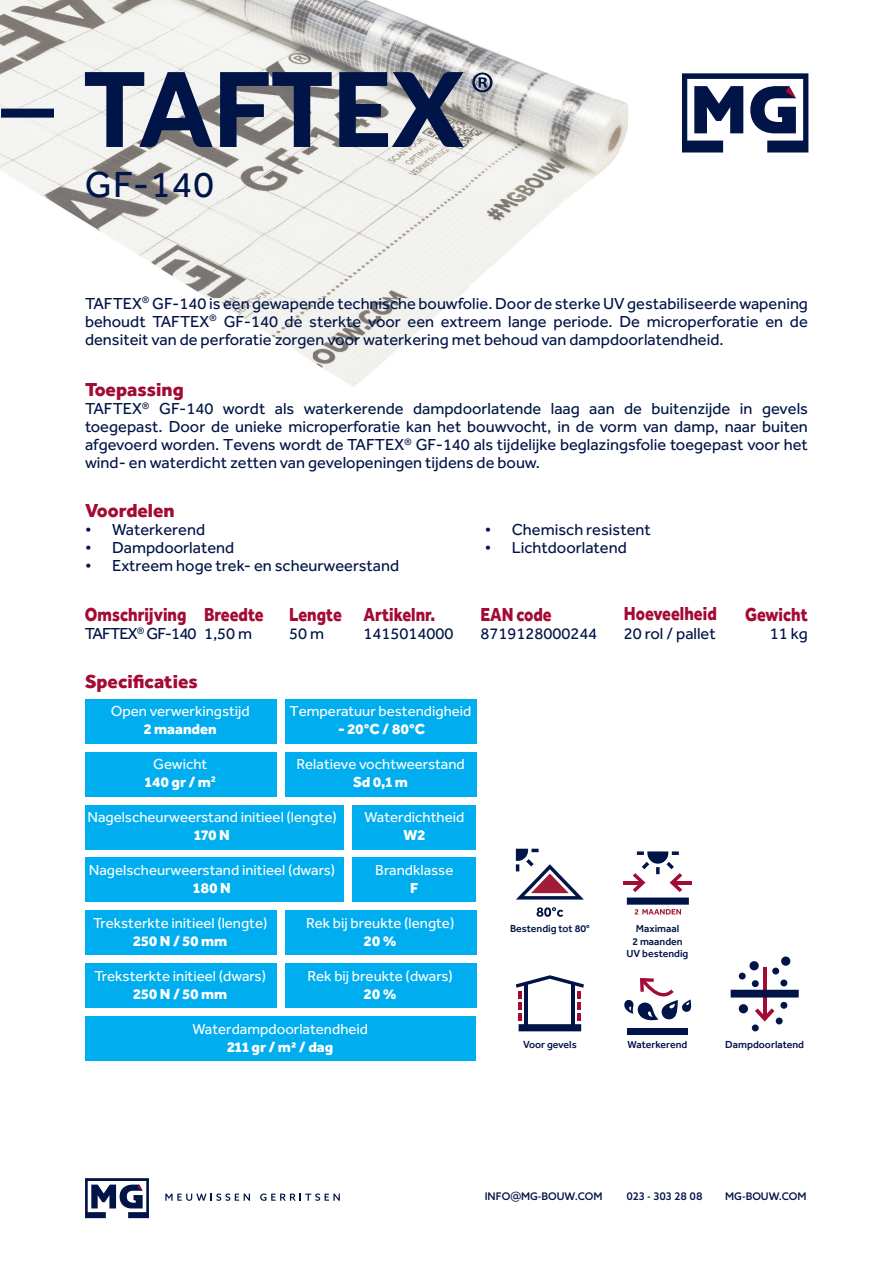
<style>
.page{position:relative;width:893px;height:1263px;background:#fff}
.page>*{position:absolute;margin:0;border:0;box-sizing:border-box;transform-origin:0 0}
.t1{font:37.5px "Effra";color:#001447}
.t2{font:800 19.5px "Effra";color:#a30a34;scale:.85 1}
.t3{font:800 19.5px "Effra";color:#a30a34}
.t4{font:16.5px/18px "Effra";color:#001447;text-align:justify}
.t5{font:16.5px "Effra";letter-spacing:-.05em;color:#001447}
.t6{font:15px/18px "Effra";color:#fff;text-align:center}
.t7{font:800 15px "Effra";color:#fff}
.t8{font:500 10.5px/12.6px "Effra";color:#001447;text-align:center}
.t9{font:500 10.5px "Azo Sans";color:#001447}
.s1{font-weight:800}
.s2{font-size:13.5px}
</style>
<div class="page">
<img style="left:0;top:0;width:629px;height:387px">
<svg style="left:472px;top:73px;width:20px;height:19px"></svg>
<svg style="left:85px;top:72px;width:128px;height:75px"></svg>
<svg style="left:220px;top:72px;width:112px;height:75px"></svg>
<svg style="left:339px;top:72px;width:125px;height:75px;background:#5d6781"></svg>
<div style="left:1px;top:109px;width:53px;height:9px;background:#001447"></div>
<svg style="left:682px;top:73px;width:126px;height:79px"></svg>
<div style="left:85px;top:699px;width:191px;height:44px;background:#00aeef"></div>
<div style="left:285px;top:699px;width:191px;height:44px;background:#00aeef"></div>
<div style="left:85px;top:752px;width:191px;height:44px;background:#00aeef"></div>
<div style="left:352px;top:805px;width:124px;height:44px;background:#00aeef"></div>
<div style="left:85px;top:805px;width:259px;height:44px;background:#00aeef"></div>
<div style="left:85px;top:1017px;width:390px;height:44px;background:#00aeef"></div>
<div style="left:285px;top:752px;width:191px;height:44px;background:#00aeef"></div>
<div style="left:85px;top:858px;width:259px;height:44px;background:#00aeef"></div>
<div style="left:352px;top:858px;width:124px;height:44px;background:#00aeef"></div>
<div style="left:85px;top:911px;width:191px;height:44px;background:#00aeef"></div>
<div style="left:285px;top:910px;width:191px;height:45px;background:#00aeef"></div>
<div style="left:85px;top:963px;width:191px;height:45px;background:#00aeef"></div>
<div style="left:285px;top:963px;width:191px;height:45px;background:#00aeef"></div>
<svg style="left:165px;top:1193px;width:85px;height:8px"></svg>
<svg style="left:260px;top:1193px;width:80px;height:8px"></svg>
<svg style="left:85px;top:1178px;width:64px;height:40px"></svg>
<svg style="left:516px;top:975px;width:68px;height:56px"></svg>
<svg style="left:536px;top:907px;width:27px;height:10px"></svg>
<svg style="left:516px;top:849px;width:68px;height:50px"></svg>
<svg style="left:624px;top:978px;width:67px;height:43px"></svg>
<div style="left:627px;top:1028px;width:61px;height:7px;background:#001447"></div>
<hr style="left:672px;top:881px;width:19px;height:3px;background:#a30a34">
<hr style="left:623px;top:881px;width:20px;height:3px;background:#a30a34">
<svg style="left:627px;top:851px;width:62px;height:63px"></svg>
<hr style="left:763px;top:967px;width:4px;height:52px;background:#a30a34">
<svg style="left:755px;top:1008px;width:19px;height:13px"></svg>
<div style="left:749px;top:961px;width:10px;height:9px;background:#001447;border-radius:50%"></div>
<div style="left:739px;top:1004px;width:9px;height:9px;background:#001447;border-radius:50%"></div>
<div style="left:781px;top:956px;width:9px;height:10px;background:#001447;border-radius:50%"></div>
<div style="left:752px;top:980px;width:7px;height:7px;background:#001447;border-radius:50%"></div>
<div style="left:739px;top:972px;width:7px;height:7px;background:#001447;border-radius:50%"></div>
<div style="left:772px;top:967px;width:7px;height:7px;background:#001447;border-radius:50%"></div>
<div style="left:780px;top:1002px;width:7px;height:7px;background:#001447;border-radius:50%"></div>
<div style="left:752px;top:1024px;width:7px;height:7px;background:#001447;border-radius:50%"></div>
<div style="left:776px;top:1017px;width:7px;height:7px;background:#001447;border-radius:50%"></div>
<div style="left:780px;top:979px;width:7px;height:7px;background:#001447;border-radius:50%"></div>
<svg style="left:731px;top:990px;width:68px;height:7px"></svg>
<h1 class="t1" style="left:85px;top:163px;width:130px">GF-140</h1>
<p class="t4" style="left:85px;top:294px;width:724px">TAFTEX<sup>®</sup> GF-140 is een gewapende technische bouwfolie. Door de sterke UV gestabiliseerde wapening behoudt TAFTEX<sup>®</sup> GF-140 de sterkte voor een extreem lange periode. De microperforatie en de densiteit van de perforatie zorgen voor waterkering met behoud van dampdoorlatendheid.</p>
<p class="t3" style="left:85px;top:377px;width:100px">Toepassing</p>
<p class="t4" style="left:85px;top:399px;width:724px">TAFTEX<sup>®</sup> GF-140 wordt als waterkerende dampdoorlatende laag aan de buitenzijde in gevels toegepast. Door de unieke microperforatie kan het bouwvocht, in de vorm van damp, naar buiten afgevoerd worden. Tevens wordt de TAFTEX<sup>®</sup> GF-140 als tijdelijke beglazingsfolie toegepast voor het wind- en waterdicht zetten van gevelopeningen tijdens de bouw.</p>
<p class="t3" style="left:85px;top:498px;width:91px">Voordelen</p>
<p class="t4" style="left:85px;top:520px;width:122px">• Waterkerend</p>
<p class="t4" style="left:85px;top:538px;width:151px">• Dampdoorlatend</p>
<p class="t4" style="left:85px;top:556px;width:316px">• Extreem hoge trek- en scheurweerstand</p>
<p class="t4" style="left:485px;top:520px;width:168px">• Chemisch resistent</p>
<p class="t4" style="left:485px;top:538px;width:144px">• Lichtdoorlatend</p>
<p class="t2" style="left:85px;top:603px;width:121px">Omschrijving</p>
<p class="t5" style="left:85px;top:624px;width:113px">TAFTEX<sup>®</sup> GF-140</p>
<p class="t2" style="left:204px;top:603px;width:72px">Breedte</p>
<p class="t4" style="left:204px;top:625px;width:50px">1,50 m</p>
<p class="t2" style="left:289px;top:603px;width:64px">Lengte</p>
<p class="t4" style="left:289px;top:625px;width:36px">50 m</p>
<p class="t2" style="left:363px;top:603px;width:86px">Artikelnr.</p>
<p class="t4" style="left:363px;top:625px;width:91px">1415014000</p>
<p class="t2" style="left:480px;top:603px;width:85px">EAN code</p>
<p class="t4" style="left:480px;top:625px;width:118px">8719128000244</p>
<p class="t3" style="left:85px;top:669px;width:114px">Specificaties</p>
<p class="t6" style="left:111px;top:702px;width:141px">Open verwerkingstijd</p>
<p class="t7" style="left:144px;top:720px;width:75px">2 maanden</p>
<p class="t6" style="left:145px;top:755px;width:72px">Gewicht<br><span class="s1">140 gr / m</span><sup>2</sup></p>
<p class="t6" style="left:289px;top:702px;width:183px">Temperatuur bestendigheid</p>
<p class="t7" style="left:338px;top:720px;width:88px">- 20°C / 80°C</p>
<p class="t6" style="left:296px;top:755px;width:170px">Relatieve vochtweerstand</p>
<p class="t7" style="left:353px;top:773px;width:56px">Sd 0,1 m</p>
<p class="t6" style="left:87px;top:808px;width:251px">Nagelscheurweerstand initieel (lengte)</p>
<p class="t7" style="left:194px;top:825px;width:37px">170 N</p>
<p class="t6" style="left:89px;top:860px;width:248px">Nagelscheurweerstand initieel (dwars)</p>
<p class="t7" style="left:193px;top:878px;width:39px">180 N</p>
<p class="t6" style="left:364px;top:808px;width:101px">Waterdichtheid</p>
<p class="t7" style="left:403px;top:825px;width:23px">W2</p>
<p class="t6" style="left:375px;top:860px;width:80px">Brandklasse</p>
<p class="t7" style="left:410px;top:878px;width:10px">F</p>
<p class="t6" style="left:93px;top:913px;width:176px">Treksterkte initieel (lengte)</p>
<p class="t7" style="left:133px;top:931px;width:96px">250 N / 50 mm</p>
<p class="t6" style="left:95px;top:966px;width:173px">Treksterkte initieel (dwars)</p>
<p class="t7" style="left:133px;top:984px;width:96px">250 N / 50 mm</p>
<p class="t6" style="left:306px;top:913px;width:150px">Rek bij breukte (lengte)</p>
<p class="t7" style="left:364px;top:931px;width:34px">20 %</p>
<p class="t6" style="left:307px;top:966px;width:147px">Rek bij breukte (dwars)</p>
<p class="t7" style="left:364px;top:984px;width:34px">20 %</p>
<p class="t6" style="left:192px;top:1019px;width:177px">Waterdampdoorlatendheid</p>
<p class="t7" style="left:227px;top:1037px;width:108px">211 gr / m² / dag</p>
<p class="t8" style="left:510px;top:922px;width:81px">Bestendig tot 80°</p>
<p class="t8" style="left:523px;top:1038px;width:55px">Voor gevels</p>
<p class="t2" style="left:624px;top:601px;width:111px">Hoeveelheid</p>
<p class="t4" style="left:624px;top:625px;width:93px">20 rol / pallet</p>
<p class="t2" style="left:745px;top:603px;width:75px">Gewicht</p>
<p class="t4" style="left:770px;top:625px;width:40px">11 kg</p>
<p class="t8" style="left:626px;top:922px;width:63px">Maximaal<br>2 maanden<br>UV bestendig</p>
<p class="t8" style="left:628px;top:1038px;width:61px">Waterkerend</p>
<p class="t8" style="left:725px;top:1038px;width:80px">Dampdoorlatend</p>
<p class="t9" style="left:485px;top:1190px;width:119px">INFO<span class="s2">@</span>MG-BOUW.COM</p>
<p class="t9" style="left:626px;top:1190px;width:78px">023 - 303 28 08</p>
<p class="t9" style="left:725px;top:1190px;width:83px">MG-BOUW.COM</p>
</div>
